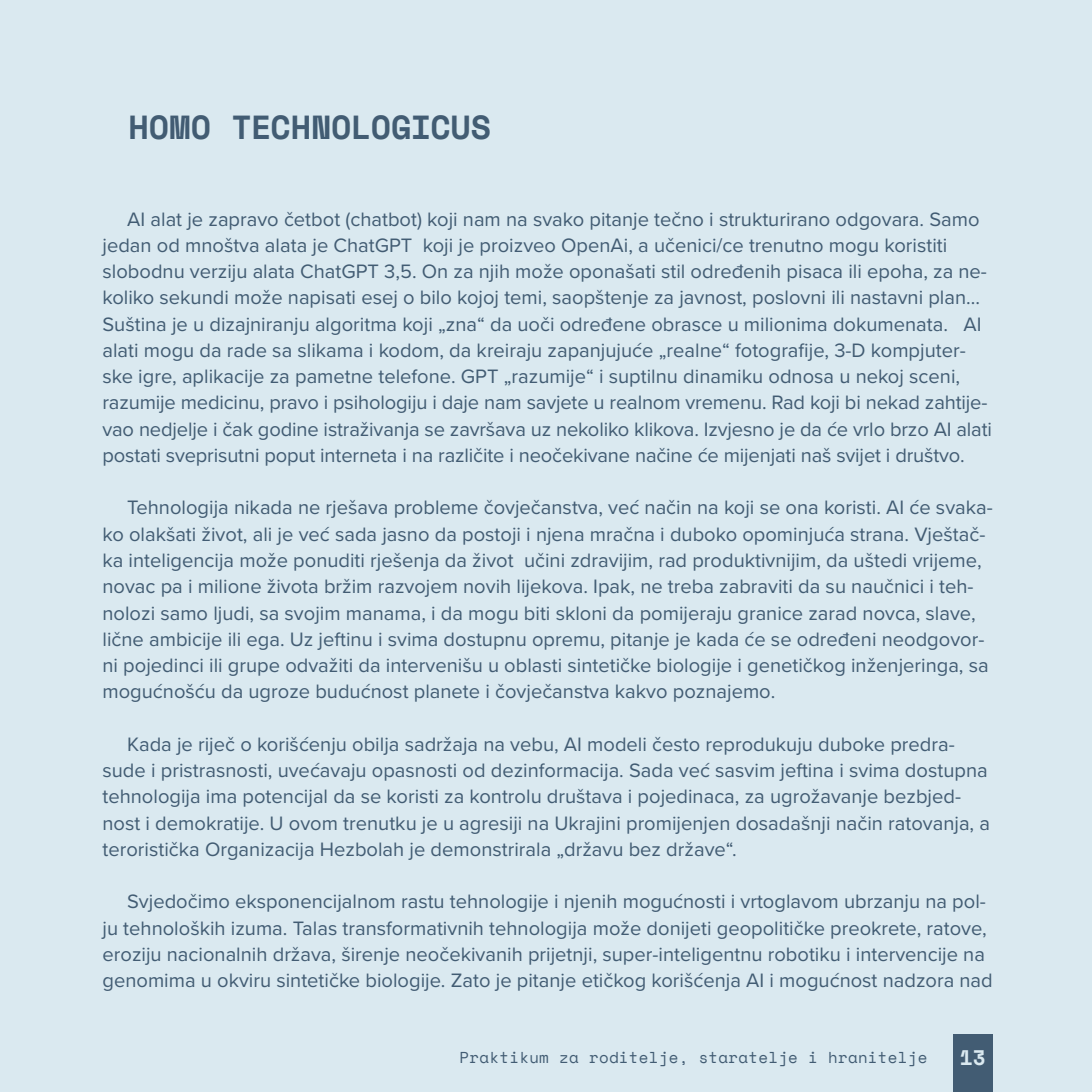
<style>
.page{position:relative;width:1092px;height:1092px;background:#fff}
.page>*{position:absolute;margin:0;border:0;box-sizing:border-box;transform-origin:0 0}
.t1{font:700 33.25px "Space Mono";letter-spacing:-.005em;color:#425c73}
.t2{font:700 21px "Space Mono";color:#dae9f0}
.t3{font:20.12px/26.2px "Proxima Nova";color:#425c73}
.t4{font:15.75px "Space Mono";letter-spacing:.02em;color:#425c73}
</style>
<div class="page">
<div style="left:0;top:0;width:1091px;height:1091px;background:#dae9f0"></div>
<div style="left:952px;top:1034px;width:40px;height:57px;background:#425c73"></div>
<h1 class="t1" style="left:129px;top:101px;width:364px">HOMO TECHNOLOGICUS</h1>
<p class="t3" style="left:102px;top:205px;width:891px;text-indent:25px">AI alat je zapravo četbot (chatbot) koji nam na svako pitanje tečno i strukturirano odgovara. Samo jedan od mnoštva alata je ChatGPT koji je proizveo OpenAi, a učenici/ce trenutno mogu koristiti slobodnu verziju alata ChatGPT 3,5. On za njih može oponašati stil određenih pisaca ili epoha, za ne&shy;koliko sekundi može napisati esej o bilo kojoj temi, saopštenje za javnost, poslovni ili nastavni plan...<br>Suština je u dizajniranju algoritma koji „zna“ da uoči određene obrasce u milionima dokumenata. AI alati mogu da rade sa slikama i kodom, da kreiraju zapanjujuće „realne“ fotografije, 3-D kompjuter&shy;ske igre, aplikacije za pametne telefone. GPT „razumije“ i suptilnu dinamiku odnosa u nekoj sceni, razumije medicinu, pravo i psihologiju i daje nam savjete u realnom vremenu. Rad koji bi nekad zahtije&shy;vao nedjelje i čak godine istraživanja se završava uz nekoliko klikova. Izvjesno je da će vrlo brzo AI alati postati sveprisutni poput interneta i na različite i neočekivane načine će mijenjati naš svijet i društvo.</p>
<p class="t3" style="left:102px;top:493px;width:891px;text-indent:25px">Tehnologija nikada ne rješava probleme čovječanstva, već način na koji se ona koristi. AI će svaka&shy;ko olakšati život, ali je već sada jasno da postoji i njena mračna i duboko opominjuća strana. Vještač&shy;ka inteligencija može ponuditi rješenja da život učini zdravijim, rad produktivnijim, da uštedi vrijeme, novac pa i milione života bržim razvojem novih lijekova. Ipak, ne treba zabraviti da su naučnici i teh&shy;nolozi samo ljudi, sa svojim manama, i da mogu biti skloni da pomijeraju granice zarad novca, slave, lične ambicije ili ega. Uz jeftinu i svima dostupnu opremu, pitanje je kada će se određeni neodgovor&shy;ni pojedinci ili grupe odvažiti da intervenišu u oblasti sintetičke biologije i genetičkog inženjeringa, sa mogućnošću da ugroze budućnost planete i čovječanstva kakvo poznajemo.</p>
<p class="t3" style="left:102px;top:730px;width:889px;text-indent:25px">Kada je riječ o korišćenju obilja sadržaja na vebu, AI modeli često reprodukuju duboke predra&shy;sude i pristrasnosti, uvećavaju opasnosti od dezinformacija. Sada već sasvim jeftina i svima dostupna tehnologija ima potencijal da se koristi za kontrolu društava i pojedinaca, za ugrožavanje bezbjed&shy;nost i demokratije. U ovom trenutku je u agresiji na Ukrajini promijenjen dosadašnji način ratovanja, a teroristička Organizacija Hezbolah je demonstrirala „državu bez države“.</p>
<p class="t3" style="left:102px;top:887px;width:891px;text-indent:25px">Svjedočimo eksponencijalnom rastu tehnologije i njenih mogućnosti i vrtoglavom ubrzanju na pol&shy;ju tehnoloških izuma. Talas transformativnih tehnologija može donijeti geopolitičke preokrete, ratove, eroziju nacionalnih država, širenje neočekivanih prijetnji, super-inteligentnu robotiku i intervencije na genomima u okviru sintetičke biologije. Zato je pitanje etičkog korišćenja AI i mogućnost nadzora nad</p>
<p class="t4" style="left:459px;top:1045px;width:469px">Praktikum za roditelje, staratelje i hranitelje</p>
<p class="t2" style="left:959px;top:1041px;width:27px">13</p>
</div>
